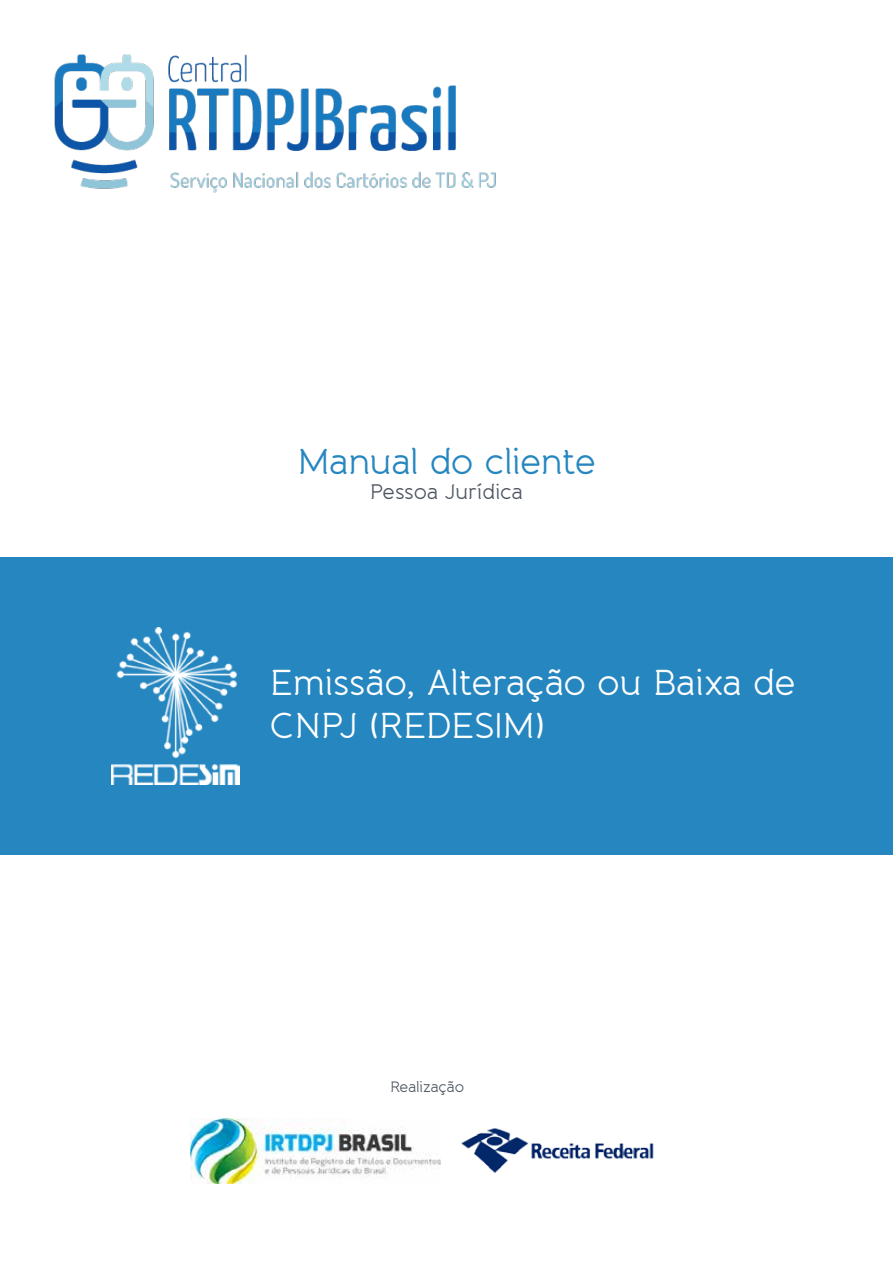
<style>
.page{position:relative;width:893px;height:1263px;background:#fff}
.page>*{position:absolute;margin:0;border:0;box-sizing:border-box;transform-origin:0 0}
.t1{font:36px/43.2px "Banda";letter-spacing:-.025em;color:#fff}
.t2{font:36px "Banda";letter-spacing:-.02em;color:#2586c0}
.t3{font:21px "Banda";color:#4d5460}
.t4{font:15px "Banda";letter-spacing:-.02em;color:#4d5460}
</style>
<div class="page">
<div style="left:0;top:557px;width:893px;height:298px;background:#2586c0"></div>
<img style="left:190px;top:1118px;width:251px;height:66px">
<img style="left:461px;top:1128px;width:193px;height:45px">
<img style="left:111px;top:628px;width:128px;height:156px">
<img style="left:54px;top:54px;width:442px;height:139px">
<p class="t2" style="left:297px;top:439px;width:300px">Manual do cliente</p>
<p class="t3" style="left:370px;top:479px;width:155px">Pessoa Jurídica</p>
<p class="t1" style="left:269px;top:661px;width:528px">Emissão, Alteração ou Baixa de<br>CNPJ (REDESIM)</p>
<p class="t4" style="left:390px;top:1078px;width:76px">Realização</p>
</div>
